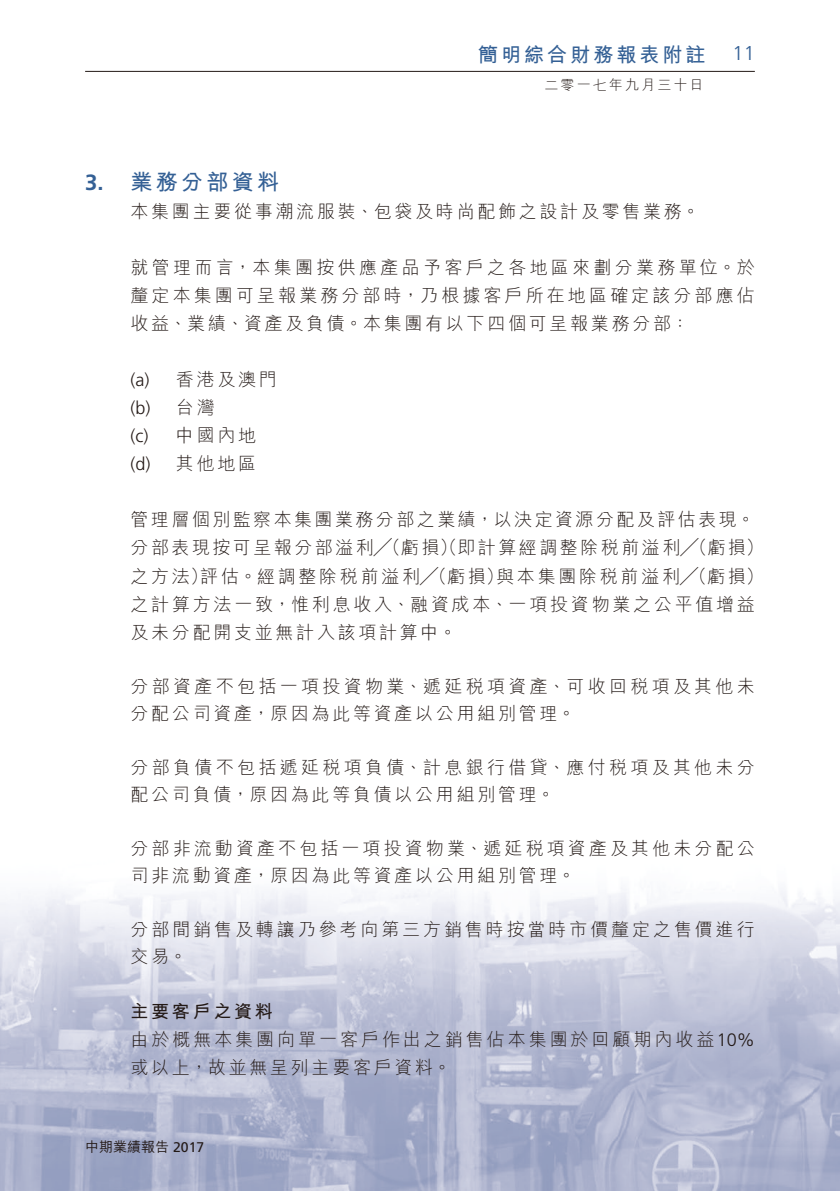
<style>
.page{position:relative;width:840px;height:1191px;background:#fff}
.page>*{position:absolute;margin:0;border:0;box-sizing:border-box;transform-origin:0 0}
.t1{font:700 22px "M Hei HK";letter-spacing:.15em;color:#346095}
.t2{font:700 22px "Frutiger LT Std";color:#346095}
.t3{font:700 20px "M Hei HK";letter-spacing:.15em;color:#346095}
.t4{font:300 20px "Frutiger LT Std";color:#346095}
.t5{font:300 18px/28px "M Hei HK";letter-spacing:.15em;color:#231916}
.t6{font:300 18px/27px "M Hei HK";letter-spacing:.185em;color:#231916}
.t7{font:300 18px/27px "M Hei HK";letter-spacing:.17em;color:#231916}
.t8{font:300 18px "Frutiger LT Std";color:#231916}
.t9{font:300 14px "M Hei HK";letter-spacing:.15em;color:#231916}
.t10{font:500 14px "M Hei HK";color:#231916}
.s1{font-weight:700}
.s2{font-family:"Frutiger LT Std"}
.s3{font-family:"Frutiger LT Std";font-weight:400}
</style>
<div class="page">
<img style="left:0;top:70px;width:839px;height:1121px">
<hr style="left:85px;top:71px;width:669px;height:1px;background:#231916">
<p class="t3" style="left:478px;top:40px;width:228px">簡明綜合財務報表附註</p>
<p class="t9" style="left:544px;top:75px;width:160px">二零一七年九月三十日</p>
<p class="t4" style="left:732px;top:42px;width:24px">11</p>
<p class="t2" style="left:85px;top:169px;width:20px">3.</p>
<p class="t1" style="left:130px;top:166px;width:150px">業務分部資料</p>
<p class="t5" style="left:130px;top:197px;width:570px">本集團主要從事潮流服裝、包袋及時尚配飾之設計及零售業務。</p>
<p class="t5" style="left:130px;top:253px;width:625px;text-align:justify">就管理而言，本集團按供應產品予客戶之各地區來劃分業務單位。於釐定本集團可呈報業務分部時，乃根據客戶所在地區確定該分部應佔收益、業績、資產及負債。本集團有以下四個可呈報業務分部：</p>
<p class="t5" style="left:176px;top:365px;width:102px">香港及澳門</p>
<p class="t8" style="left:130px;top:370px;width:21px">a( )</p>
<p class="t8" style="left:130px;top:398px;width:22px">b( )</p>
<p class="t8" style="left:130px;top:426px;width:19px">c( )</p>
<p class="t5" style="left:176px;top:393px;width:40px">台灣</p>
<p class="t5" style="left:176px;top:421px;width:82px">中國內地</p>
<p class="t5" style="left:176px;top:449px;width:82px">其他地區</p>
<p class="t8" style="left:130px;top:454px;width:22px">d( )</p>
<p class="t5" style="left:130px;top:505px;width:625px">管理層個別監察本集團業務分部之業績，以決定資源分配及評估表現。</p>
<p class="t5" style="left:130px;top:533px;width:634px">分部表現按可呈報分部溢利╱（虧損）（即計算經調整除稅前溢利╱（虧損(</p>
<p class="t5" style="left:496px;top:561px;width:269px">與本集團除稅前溢利╱（虧損(</p>
<p class="t5" style="left:200px;top:561px;width:305px">評估。經調整除稅前溢利╱（虧損）</p>
<p class="t5" style="left:130px;top:561px;width:625px">之方法）<br>之計算方法一致，惟利息收入、融資成本、一項投資物業之公平值增益及未分配開支並無計入該項計算中。</p>
<p class="t6" style="left:130px;top:672px;width:625px">分部資產不包括一項投資物業、遞延稅項資產、可收回稅項及其他未分配公司資產，原因為此等資產以公用組別管理。</p>
<p class="t6" style="left:130px;top:753px;width:625px">分部負債不包括遞延稅項負債、計息銀行借貸、應付稅項及其他未分配公司負債，原因為此等負債以公用組別管理。</p>
<p class="t7" style="left:130px;top:834px;width:625px">分部非流動資產不包括一項投資物業、遞延稅項資產及其他未分配公司非流動資產，原因為此等資產以公用組別管理。</p>
<p class="t5" style="left:130px;top:915px;width:625px;line-height:27px">分部間銷售及轉讓乃參考向第三方銷售時按當時市價釐定之售價進行交易。</p>
<p class="t5" style="left:130px;top:996px;width:625px"><span class="s1">主要客戶之資料<br></span>由於概無本集團向單一客戶作出之銷售佔本集團於回顧期內收益<span class="s2">10%</span>或以上，故並無呈列主要客戶資料。</p>
<p class="t10" style="left:85px;top:1137px;width:121px">中期業績報告 <span class="s3">2017</span></p>
</div>
